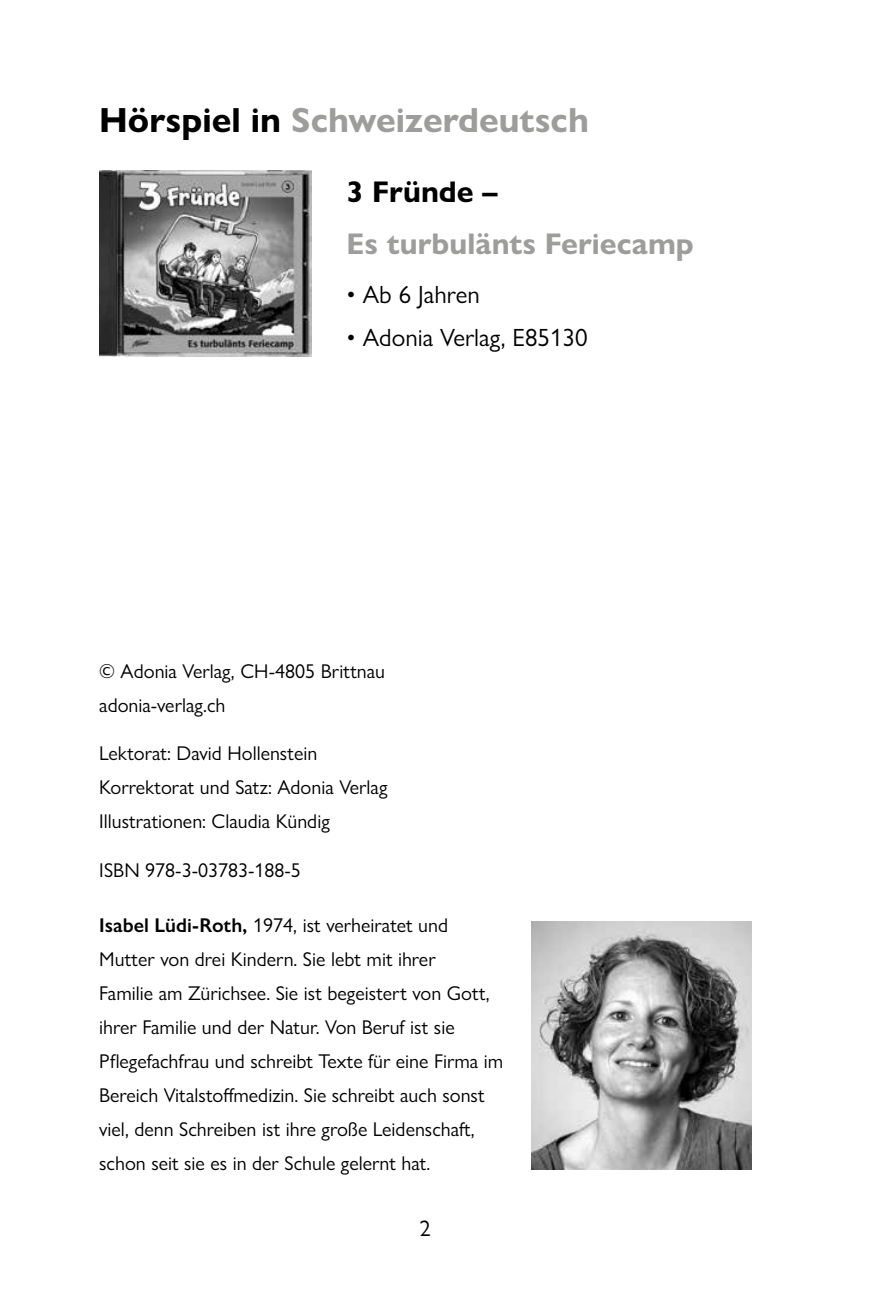
<style>
.page{position:relative;width:886px;height:1312px;background:#fff}
.page>*{position:absolute;margin:0;border:0;box-sizing:border-box;transform-origin:0 0}
.t1{font:700 35px "Gill Sans Nova";color:#9d9d9c}
.t2{font:700 30px "Gill Sans Nova";color:#9d9d9c}
.t3{font:700 30px "Gill Sans Nova";color:#000}
.t4{font:25px "Gill Sans Nova";color:#000}
.t5{font:22.5px "Gill Sans Nova";color:#000}
.t6{font:20px/34px "Gill Sans Nova";color:#000}
.s1{color:#000}
.s2{font-weight:600}
</style>
<div class="page">
<img style="left:99px;top:170px;width:213px;height:186px">
<img style="left:531px;top:921px;width:220px;height:248px">
<h1 class="t1" style="left:99px;top:98px;width:491px"><span class="s1">Hörspiel in</span> Schweizerdeutsch</h1>
<h2 class="t3" style="left:347px;top:174px;width:152px">3 Fründe –</h2>
<h2 class="t2" style="left:347px;top:225px;width:349px">Es turbulänts Feriecamp</h2>
<p class="t4" style="left:347px;top:279px;width:135px">• Ab 6 Jahren</p>
<p class="t4" style="left:347px;top:322px;width:242px">• Adonia Verlag, E85130</p>
<p class="t6" style="left:99px;top:654px;width:287px">© Adonia Verlag, CH-4805 Brittnau adonia-verlag.ch</p>
<p class="t6" style="left:99px;top:736px;width:290px">Lektorat: David Hollenstein<br>Korrektorat und Satz: Adonia Verlag<br>Illustrationen: Claudia Kündig</p>
<p class="t6" style="left:99px;top:852px;width:203px">ISBN 978-3-03783-188-5</p>
<p class="t6" style="left:99px;top:907px;width:405px"><span class="s2">Isabel Lüdi-Roth,</span> 1974, ist verheiratet und Mutter von drei Kindern. Sie lebt mit ihrer<br>Familie am Zürichsee. Sie ist begeistert von Gott, ihrer Familie und der Natur. Von Beruf ist sie Pflegefachfrau und schreibt Texte für eine Firma im Bereich Vitalstoffmedizin. Sie schreibt auch sonst viel, denn Schreiben ist ihre große Leidenschaft, schon seit sie es in der Schule gelernt hat.</p>
<p class="t5" style="left:420px;top:1214px;width:13px">2</p>
</div>
